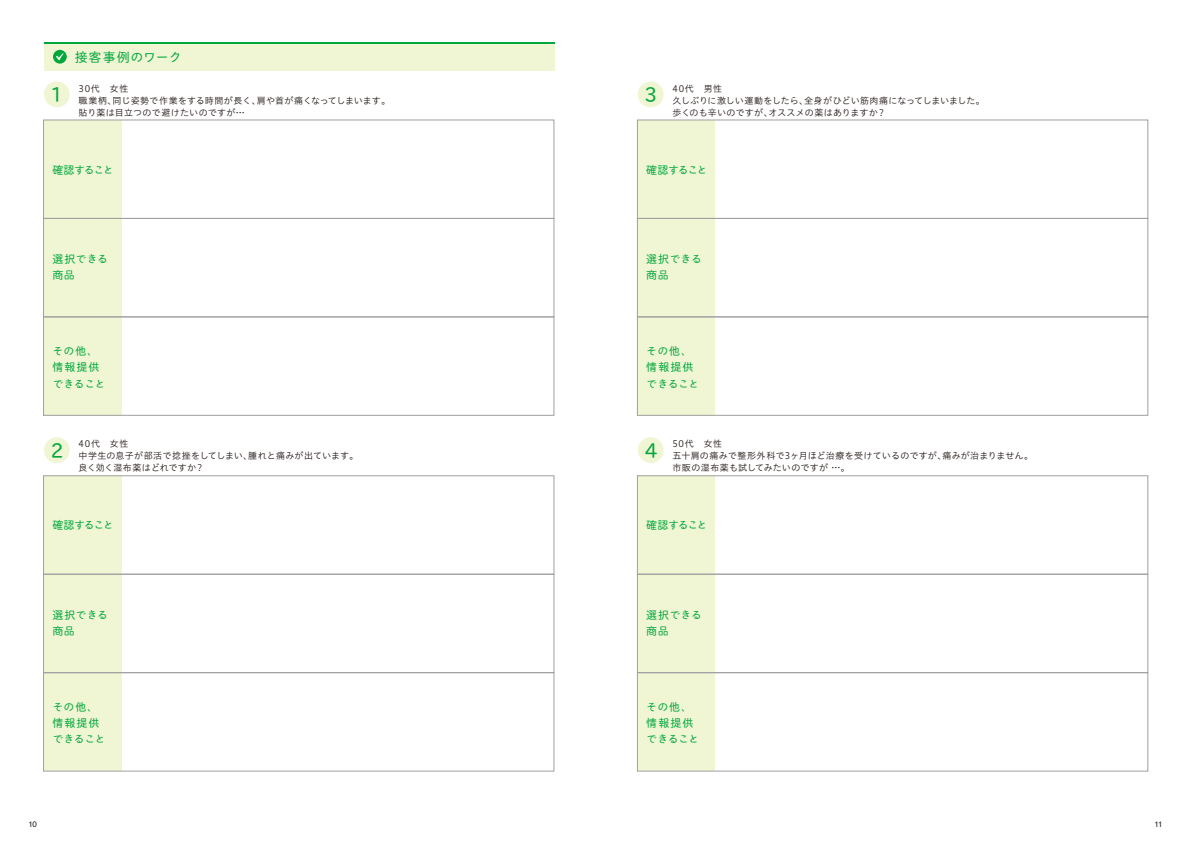
<style>
.page{position:relative;width:1191px;height:842px;background:#fff}
.page>*{position:absolute;margin:0;border:0;box-sizing:border-box;transform-origin:0 0}
.t1{font:20.5px "TB Chibi R Go Plus K Pro";color:#00a73b}
.t2{font:13px "TB Chibi R Go Plus K Pro";letter-spacing:.045em;color:#00a73b}
.t3{font:11px/16.4px "TB Chibi R Go Plus K Pro";letter-spacing:.01em;color:#00a73b}
.t4{font:9px/12px "Hiragino UD Sans Std N W3";letter-spacing:.025em;color:#221815}
.t5{font:8px "Helvetica";color:#221815}
</style>
<div class="page">
<div style="left:638px;top:437px;width:25px;height:26px;background:#f0f5d4;border-radius:50%"></div>
<div style="left:638px;top:476px;width:77px;height:295px;background:#f0f5d4"></div>
<div style="left:637px;top:672px;width:511px;height:99px;border:1px solid #9fa0a0"></div>
<div style="left:637px;top:574px;width:511px;height:99px;border:1px solid #9fa0a0"></div>
<div style="left:637px;top:475px;width:511px;height:100px;border:1px solid #9fa0a0"></div>
<div style="left:638px;top:81px;width:25px;height:26px;background:#f0f5d4;border-radius:50%"></div>
<div style="left:638px;top:120px;width:77px;height:295px;background:#f0f5d4"></div>
<div style="left:637px;top:316px;width:511px;height:100px;border:1px solid #9fa0a0"></div>
<div style="left:637px;top:218px;width:511px;height:99px;border:1px solid #9fa0a0"></div>
<div style="left:637px;top:120px;width:511px;height:99px;border:1px solid #9fa0a0"></div>
<div style="left:44px;top:437px;width:26px;height:26px;background:#f0f5d4;border-radius:50%"></div>
<div style="left:44px;top:476px;width:77px;height:295px;background:#f0f5d4"></div>
<div style="left:43px;top:672px;width:511px;height:99px;border:1px solid #9fa0a0"></div>
<div style="left:43px;top:574px;width:511px;height:99px;border:1px solid #9fa0a0"></div>
<div style="left:43px;top:475px;width:511px;height:100px;border:1px solid #9fa0a0"></div>
<div style="left:44px;top:81px;width:26px;height:26px;background:#f0f5d4;border-radius:50%"></div>
<div style="left:44px;top:120px;width:77px;height:295px;background:#f0f5d4"></div>
<div style="left:43px;top:316px;width:511px;height:100px;border:1px solid #9fa0a0"></div>
<div style="left:43px;top:218px;width:511px;height:99px;border:1px solid #9fa0a0"></div>
<div style="left:43px;top:120px;width:511px;height:99px;border:1px solid #9fa0a0"></div>
<div style="left:44px;top:43px;width:510px;height:28px;background:#f0f5d4"></div>
<hr style="left:44px;top:43px;width:510px;height:1px;background:#00a73b">
<div style="left:53px;top:50px;width:14px;height:14px;background:#00a73b;border-radius:50%"></div>
<svg style="left:56px;top:53px;width:8px;height:7px"></svg>
<h2 class="t2" style="left:75px;top:46px;width:108px">接客事例のワーク</h2>
<h1 class="t1" style="left:50px;top:77px;width:14px">1</h1>
<p class="t4" style="left:79px;top:82px;width:318px">30代　女性<br>職業柄、同じ姿勢で作業をする時間が長く、肩や首が痛くなってしまいます。　貼り薬は目立つので避けたいのですが…</p>
<h1 class="t1" style="left:644px;top:77px;width:14px">3</h1>
<p class="t4" style="left:672px;top:82px;width:314px">40代　男性<br>久しぶりに激しい運動をしたら、全身がひどい筋肉痛になってしまいました。歩くのも辛いのですが、オススメの薬はありますか？</p>
<p class="t3" style="left:52px;top:160px;width:63px">確認すること</p>
<p class="t3" style="left:646px;top:160px;width:63px">確認すること</p>
<p class="t3" style="left:52px;top:249px;width:57px">選択できる商品</p>
<p class="t3" style="left:646px;top:249px;width:57px">選択できる商品</p>
<p class="t3" style="left:52px;top:341px;width:55px">その他、情報提供できること</p>
<p class="t3" style="left:646px;top:341px;width:55px">その他、情報提供できること</p>
<h1 class="t1" style="left:51px;top:432px;width:14px">2</h1>
<p class="t4" style="left:79px;top:438px;width:281px">40代　女性<br>中学生の息子が部活で捻挫をしてしまい、腫れと痛みが出ています。良く効く湿布薬はどれですか？</p>
<h1 class="t1" style="left:645px;top:432px;width:14px">4</h1>
<p class="t4" style="left:672px;top:438px;width:362px">50代　女性<br>五十肩の痛みで整形外科で3ヶ月ほど治療を受けているのですが、痛みが治まりません。市販の湿布薬も試してみたいのですが …。</p>
<p class="t3" style="left:52px;top:516px;width:63px">確認すること</p>
<p class="t3" style="left:646px;top:516px;width:63px">確認すること</p>
<p class="t3" style="left:52px;top:605px;width:57px">選択できる商品</p>
<p class="t3" style="left:646px;top:605px;width:57px">選択できる商品</p>
<p class="t3" style="left:52px;top:697px;width:55px">その他、情報提供できること</p>
<p class="t3" style="left:646px;top:697px;width:55px">その他、情報提供できること</p>
<p class="t5" style="left:28px;top:818px;width:10px">10</p>
<p class="t5" style="left:1154px;top:818px;width:10px">11</p>
</div>
